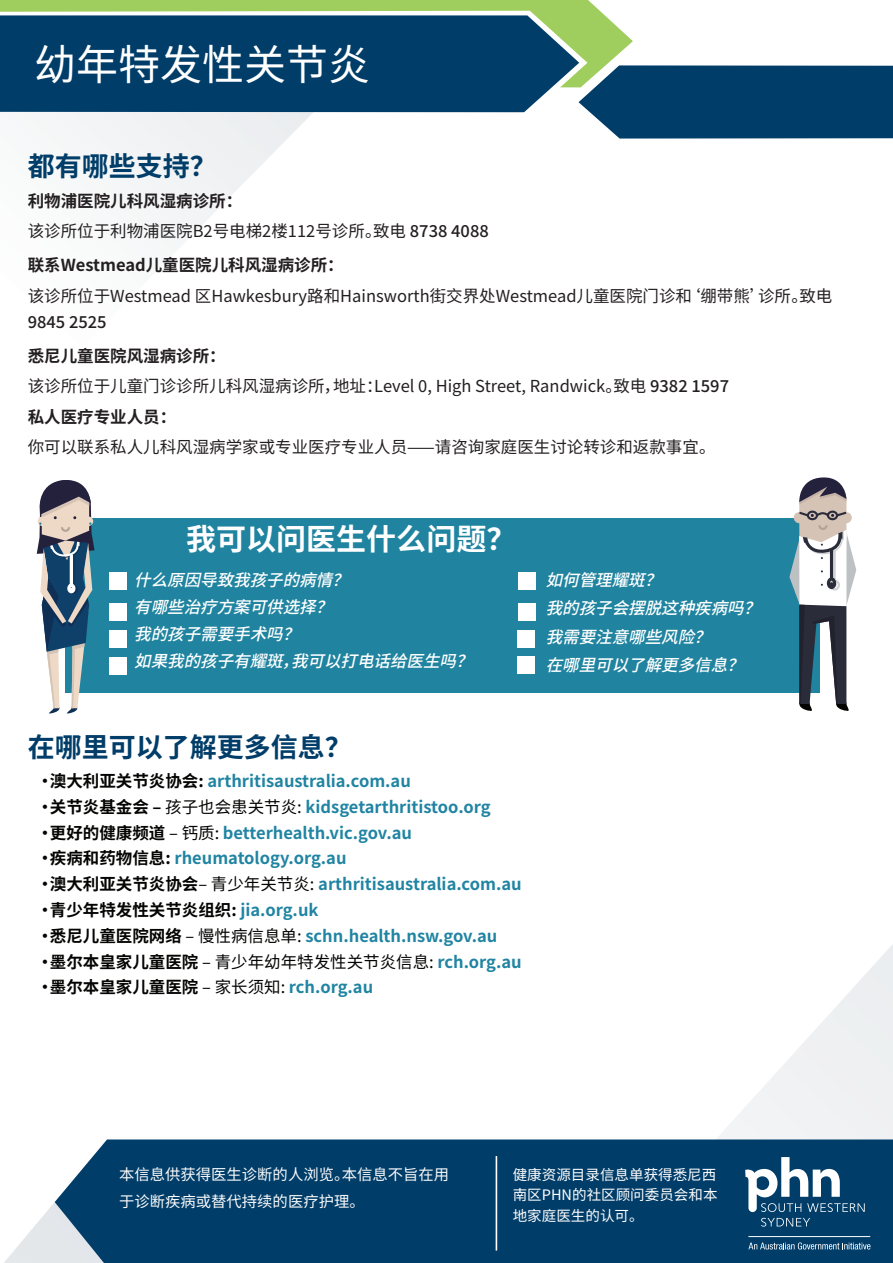
<style>
.page{position:relative;width:893px;height:1263px;background:#fff}
.page>*{position:absolute;margin:0;border:0;box-sizing:border-box;transform-origin:0 0}
.t1{font:42px "Noto Sans SC";color:#fff}
.t2{font:700 30px "Noto Sans SC";color:#fff}
.t3{font:700 27px "Noto Sans SC";color:#003d69}
.t4{font:700 16.5px "Noto Sans SC";color:#2084a2}
.General_paragraphs{font:16.5px/25.8px "Noto Sans SC";color:#231f20}
.t5{font:italic 500 16.5px "Noto Sans SC";color:#fff}
.General_paragraphs-2{font:700 16.5px "Noto Sans SC";color:#231f20}
.t6{font:700 16.5px "Noto Sans SC";color:#040503}
.t7{font:16.5px "Noto Sans SC";color:#040503}
.t8{font:15.15px/26.1px "Noto Sans SC";color:#fafbfb}
.t9{font:14.4px/20.5px "Noto Sans SC";color:#fff;text-align:justify}
.s1{font-weight:500}
.s2{color:#040503}
.s3{font-weight:400;color:#040503}
.s4{color:#2084a2}
.s5{font-weight:700}
.s6{font-weight:700;color:#2084a2}
.s7{font-weight:400}
</style>
<div class="page">
<svg style="left:717px;top:944px;width:176px;height:195px"></svg>
<svg style="left:4px;top:1202px;width:51px;height:61px"></svg>
<div style="left:55px;top:1139px;width:838px;height:124px;background:#003d69"></div>
<svg style="left:761px;top:1218px;width:49px;height:8px"></svg>
<svg style="left:745px;top:1157px;width:120px;height:55px"></svg>
<svg style="left:748px;top:1242px;width:122px;height:7px"></svg>
<hr style="left:496px;top:1156px;width:1px;height:94px;background:#fff">
<svg style="left:34px;top:114px;width:277px;height:134px"></svg>
<div style="left:587px;top:65px;width:306px;height:74px;background:#003d69"></div>
<svg style="left:0;top:0;width:634px;height:88px;background:#a5cd77"></svg>
<svg style="left:0;top:11px;width:587px;height:103px;background:#1a5175"></svg>
<div style="left:65px;top:518px;width:755px;height:175px;background:#2084a0"></div>
<div style="left:110px;top:572px;width:17px;height:17px;background:#fff"></div>
<div style="left:110px;top:603px;width:17px;height:17px;background:#fff"></div>
<div style="left:110px;top:630px;width:17px;height:17px;background:#fff"></div>
<div style="left:110px;top:657px;width:17px;height:17px;background:#fff"></div>
<div style="left:518px;top:572px;width:17px;height:17px;background:#fff"></div>
<div style="left:518px;top:603px;width:17px;height:17px;background:#fff"></div>
<div style="left:518px;top:631px;width:17px;height:17px;background:#fff"></div>
<div style="left:518px;top:657px;width:17px;height:17px;background:#fff"></div>
<svg style="left:37px;top:480px;width:58px;height:234px"></svg>
<svg style="left:789px;top:477px;width:67px;height:234px"></svg>
<p class="t1" style="left:34px;top:41px;width:337px">幼年特发性关节炎</p>
<p class="t3" style="left:28px;top:151px;width:190px">都有哪些支持？</p>
<p class="General_paragraphs-2" style="left:28px;top:191px;width:216px">利物浦医院儿科风湿病诊所：</p>
<p class="General_paragraphs" style="left:28px;top:218px;width:463px">该诊所位于利物浦医院B2号电梯2楼112号诊所。致电 <span class="s1">8738 4088</span></p>
<p class="General_paragraphs-2" style="left:28px;top:256px;width:318px">联系Westmead儿童医院儿科风湿病诊所：</p>
<p class="General_paragraphs" style="left:28px;top:283px;width:806px">该诊所位于Westmead 区Hawkesbury路和Hainsworth街交界处Westmead儿童医院门诊和‘绷带熊’诊所。致电<br><span class="s1">9845 2525</span></p>
<p class="General_paragraphs-2" style="left:28px;top:347px;width:199px">悉尼儿童医院风湿病诊所：</p>
<p class="General_paragraphs" style="left:28px;top:374px;width:703px">该诊所位于儿童门诊诊所儿科风湿病诊所，地址：Level 0, High Street, Randwick。致电 <span class="s1">9382 1597</span></p>
<p class="General_paragraphs-2" style="left:28px;top:407px;width:150px">私人医疗专业人员：</p>
<p class="General_paragraphs" style="left:28px;top:434px;width:689px">你可以联系私人儿科风湿病学家或专业医疗专业人员——请咨询家庭医生讨论转诊和返款事宜。</p>
<p class="t2" style="left:186px;top:522px;width:332px">我可以问医生什么问题？</p>
<p class="t5" style="left:134px;top:570px;width:226px">什么原因导致我孩子的病情？</p>
<p class="t5" style="left:134px;top:597px;width:210px">有哪些治疗方案可供选择？</p>
<p class="t5" style="left:134px;top:624px;width:177px">我的孩子需要手术吗？</p>
<p class="t5" style="left:134px;top:651px;width:350px">如果我的孩子有耀斑，我可以打电话给医生吗？</p>
<p class="t3" style="left:28px;top:731px;width:325px">在哪里可以了解更多信息？</p>
<p class="t4" style="left:37px;top:772px;width:376px"><span class="s2">•澳大利亚关节炎协会:</span> arthritisaustralia.com.au</p>
<p class="t4" style="left:37px;top:797px;width:455px"><span class="s2">•关节炎基金会 –</span> <span class="s3">孩子也会患关节炎:</span> kidsgetarthritistoo.org</p>
<p class="t4" style="left:37px;top:823px;width:377px"><span class="s2">•更好的健康频道</span> <span class="s3">– 钙质:</span> betterhealth.vic.gov.au</p>
<p class="t4" style="left:37px;top:849px;width:311px"><span class="s2">•疾病和药物信息:</span> rheumatology.org.au</p>
<p class="t4" style="left:37px;top:875px;width:486px"><span class="s2">•澳大利亚关节炎协会</span><span class="s3">– 青少年关节炎:</span> arthritisaustralia.com.au</p>
<p class="t6" style="left:37px;top:901px;width:283px">•青少年特发性关节炎组织: <span class="s4">jia.org.uk</span></p>
<p class="t4" style="left:37px;top:926px;width:462px"><span class="s2">•悉尼儿童医院网络</span> <span class="s3">– 慢性病信息单:</span> schn.health.nsw.gov.au</p>
<p class="t7" style="left:37px;top:952px;width:486px"><span class="s5">•墨尔本皇家儿童医院</span> – 青少年幼年特发性关节炎信息: <span class="s6">rch.org.au</span></p>
<p class="t6" style="left:37px;top:978px;width:338px">•墨尔本皇家儿童医院 <span class="s7">– 家长须知:</span> <span class="s4">rch.org.au</span></p>
<p class="t5" style="left:546px;top:570px;width:127px">如何管理耀斑？</p>
<p class="t5" style="left:546px;top:599px;width:226px">我的孩子会摆脱这种疾病吗？</p>
<p class="t5" style="left:546px;top:627px;width:177px">我需要注意哪些风险？</p>
<p class="t5" style="left:546px;top:656px;width:210px">在哪里可以了解更多信息？</p>
<p class="t8" style="left:119px;top:1162px;width:332px">本信息供获得医生诊断的人浏览。本信息不旨在用于诊断疾病或替代持续的医疗护理。</p>
<p class="t9" style="left:513px;top:1164px;width:206px">健康资源目录信息单获得悉尼西南区PHN的社区顾问委员会和本地家庭医生的认可。</p>
</div>
